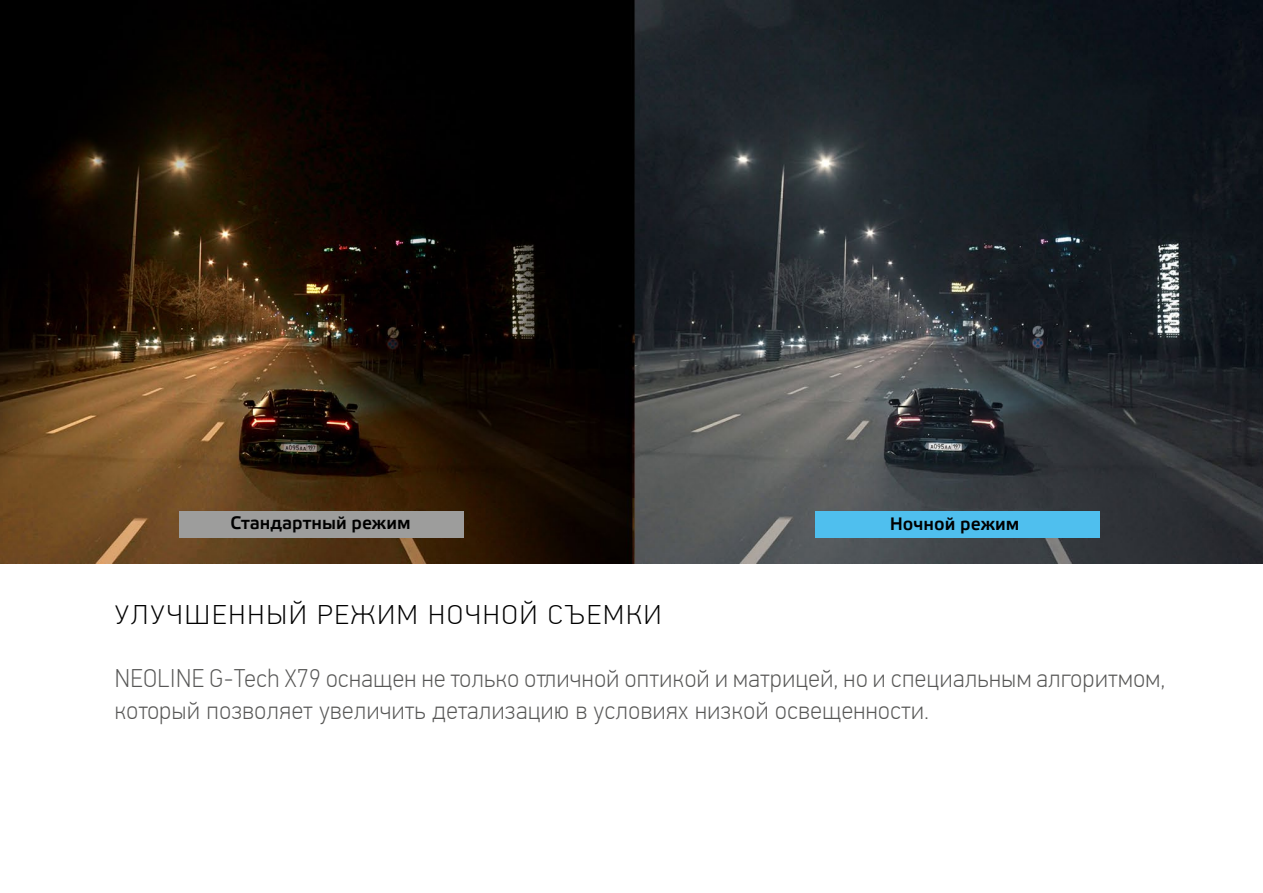
<style>
.page{position:relative;width:1263px;height:893px;background:#fff}
.page>*{position:absolute;margin:0;border:0;box-sizing:border-box;transform-origin:0 0}
.t1{font:100 27px "PF Din Text Cond Pro";letter-spacing:.06em;color:#000;scale:1.22 1}
.t2{font:100 25.5px/31.5px "PF Din Text Cond Pro";letter-spacing:.02em;color:#575756;scale:1.09 1}
.t3{font:18px "Elektra Medium Pro";color:#000}
</style>
<div class="page">
<img style="left:0;top:0;width:1263px;height:563px">
<div style="left:815px;top:511px;width:284px;height:27px;background:#4fbfee"></div>
<div style="left:179px;top:511px;width:284px;height:26px;background:#9d9d9c"></div>
<p class="t3" style="left:230px;top:513px;width:182px">Стандартный режим</p>
<p class="t3" style="left:890px;top:514px;width:131px">Ночной режим</p>
<p class="t1" style="left:115px;top:600px;width:449px">УЛУЧШЕННЫЙ РЕЖИМ НОЧНОЙ СЪЕМКИ</p>
<p class="t2" style="left:115px;top:663px;width:965px">NEOLINE G-Tech X79 оснащен не только отличной оптикой и матрицей, но и специальным алгоритмом, который позволяет увеличить детализацию в условиях низкой освещенности.</p>
</div>
